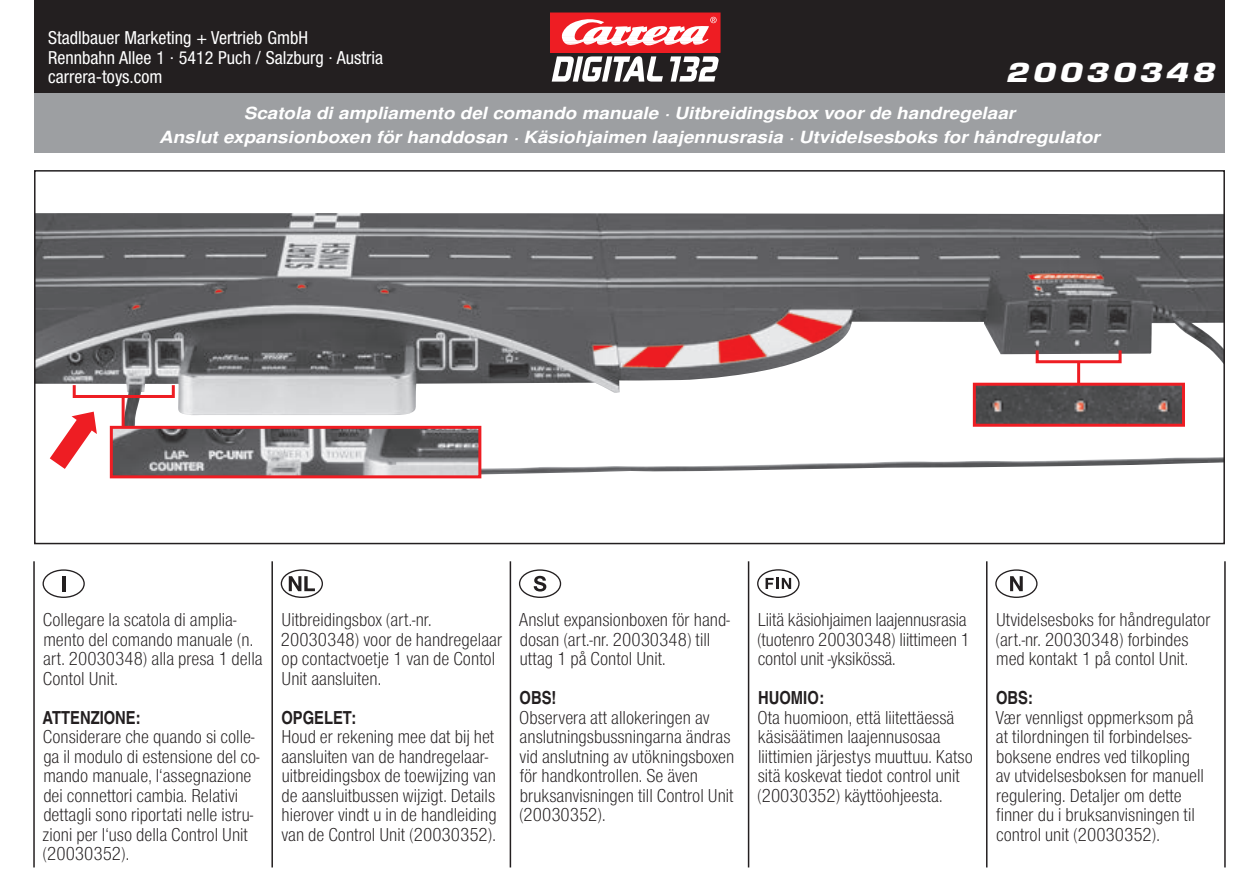
<style>
.page{position:relative;width:1259px;height:893px;background:#fff}
.page>*{position:absolute;margin:0;border:0;box-sizing:border-box;transform-origin:0 0}
.t1{font:italic 900 28.8px "Eurostile T";color:#fff;scale:1.25 1}
.t2{font:18px/19.5px "Nimbus San LOT Lig Con";color:#231f20}
.t3{font:condensed 18px/19.5px "Helvetica Neue";color:#fff}
.t4{font:18px "Nimbus San LOT Bol Con";color:#231f20}
.t5{font:italic 700 16.8px/24px "Nimbus San LOT";color:#fff;text-align:center;scale:1.13 1}
</style>
<div class="page">
<img style="left:37px;top:213px;width:1185px;height:263px">
<div style="left:34px;top:170px;width:1191px;height:374px;border:2px solid #231f20"></div>
<hr style="left:1077px;top:362px;width:3px;height:21px;background:#ee1d23">
<div style="left:1035px;top:349px;width:86px;height:14px;border:3px solid #ee1d23"></div>
<img style="left:977px;top:387px;width:204px;height:36px">
<div style="left:973px;top:383px;width:212px;height:44px;border:3px solid #ee1d23"></div>
<div style="left:34px;top:0;width:1191px;height:94px;background:#231f20"></div>
<div style="left:34px;top:94px;width:1191px;height:59px;background:#9d9fa2"></div>
<hr style="left:33px;top:561px;width:2px;height:306px;background:#231f20">
<hr style="left:1224px;top:561px;width:1px;height:306px;background:#231f20">
<hr style="left:271px;top:561px;width:2px;height:306px;background:#231f20">
<hr style="left:509px;top:561px;width:2px;height:306px;background:#231f20">
<hr style="left:748px;top:561px;width:1px;height:306px;background:#231f20">
<hr style="left:986px;top:561px;width:1px;height:306px;background:#231f20">
<svg style="left:670px;top:56px;width:48px;height:26px"></svg>
<svg style="left:552px;top:56px;width:111px;height:26px"></svg>
<div style="left:550px;top:13px;width:170px;height:39px;background:#ee1d23"></div>
<svg style="left:562px;top:16px;width:154px;height:30px"></svg>
<svg style="left:50px;top:412px;width:47px;height:57px"></svg>
<img style="left:114px;top:430px;width:363px;height:44px">
<div style="left:110px;top:426px;width:371px;height:52px;border:3px solid #ee1d23"></div>
<div style="left:73px;top:384px;width:102px;height:14px;border:3px solid #ee1d23"></div>
<hr style="left:122px;top:397px;width:3px;height:31px;background:#ee1d23">
<svg style="left:758px;top:570px;width:41px;height:27px"></svg>
<div style="left:757px;top:569px;width:42px;height:29px;border:1px solid #231f20;border-radius:50%"></div>
<svg style="left:765px;top:578px;width:26px;height:11px"></svg>
<div style="left:519px;top:569px;width:42px;height:29px;border:1px solid #231f20;border-radius:50%"></div>
<svg style="left:534px;top:576px;width:12px;height:15px"></svg>
<svg style="left:281px;top:570px;width:41px;height:27px"></svg>
<div style="left:281px;top:569px;width:42px;height:29px;border:1px solid #231f20;border-radius:50%"></div>
<svg style="left:289px;top:576px;width:26px;height:15px"></svg>
<div style="left:43px;top:569px;width:42px;height:29px;border:1px solid #231f20;border-radius:50%"></div>
<hr style="left:62px;top:576px;width:3px;height:15px;background:#231f20">
<div style="left:995px;top:569px;width:42px;height:29px;border:1px solid #231f20;border-radius:50%"></div>
<svg style="left:1010px;top:576px;width:12px;height:15px"></svg>
<p class="t3" style="left:48px;top:28px;width:336px">Stadlbauer Marketing + Vertrieb GmbH<br>Rennbahn Allee 1 · 5412 Puch / Salzburg · Austria carrera-toys.com</p>
<h1 class="t1" style="left:1005px;top:56px;width:174px">20030348</h1>
<p class="t5" style="left:159px;top:101px;width:838px">Scatola diampliamento delcomando manuale · Uitbreidingsbox voorde handregelaar<br>Anslutexpansionboxen förhanddosan · Käsiohjaimen laajennusrasia · Utvidelsesboks forhåndregulator</p>
<p class="t2" style="left:43px;top:610px;width:221px">Collegare la scatola di amplia&shy;mento del comando manuale (n. art. 20030348) alla presa 1 della<br>Contol Unit.</p>
<p class="t4" style="left:43px;top:706px;width:100px">ATTENZIONE:</p>
<p class="t2" style="left:43px;top:727px;width:219px">Considerare che quando si colle&shy;ga il modulo di estensione del co&shy;mando manuale, l‘assegnazione dei connettori cambia. Relativi dettagli sono riportati nelle istru&shy;zioni per l‘uso della Control Unit (20030352).</p>
<p class="t2" style="left:281px;top:610px;width:223px">Uitbreidingsbox (art.-nr.<br>20030348) voor de handregelaar op contactvoetje 1 van de Contol<br>Unit aansluiten.</p>
<p class="t4" style="left:281px;top:706px;width:77px">OPGELET:</p>
<p class="t2" style="left:281px;top:727px;width:217px">Houd er rekening mee dat bij het aansluiten van de handregelaar&shy;uitbreidingsbox de toewijzing van de aansluitbussen wijzigt. Details hierover vindt u in de handleiding van de Control Unit (20030352).</p>
<p class="t2" style="left:519px;top:610px;width:213px">Anslut expansionboxen för hand&shy;dosan (art.-nr. 20030348) till uttag 1 på Contol Unit.</p>
<p class="t4" style="left:519px;top:687px;width:38px">OBS!</p>
<p class="t2" style="left:519px;top:708px;width:217px">Observera att allokeringen av anslutningsbussningarna ändras vid anslutning av utökningsboxen för handkontrollen. Se även bruksanvisningen till Control Unit (20030352).</p>
<p class="t2" style="left:757px;top:610px;width:214px">Liitä käsiohjaimen laajennusrasia (tuotenro 20030348) liittimeen 1 contol unit -yksikössä.</p>
<p class="t4" style="left:758px;top:687px;width:68px">HUOMIO:</p>
<p class="t2" style="left:757px;top:708px;width:217px">Ota huomioon, että liitettäessä käsisäätimen laajennusosaa liittimien järjestys muuttuu. Katso sitä koskevat tiedot control unit (20030352) käyttöohjeesta.</p>
<p class="t2" style="left:995px;top:610px;width:217px">Utvidelsesboks for håndregulator (art.-nr. 20030348) forbindes med kontakt 1 på contol Unit.</p>
<p class="t4" style="left:996px;top:687px;width:38px">OBS:</p>
<p class="t2" style="left:995px;top:708px;width:210px">Vær vennligst oppmerksom på at tilordningen til forbindelses&shy;boksene endres ved tilkopling av utvidelsesboksen for manuell regulering. Detaljer om dette finner du i bruksanvisningen til control unit (20030352).</p>
</div>
